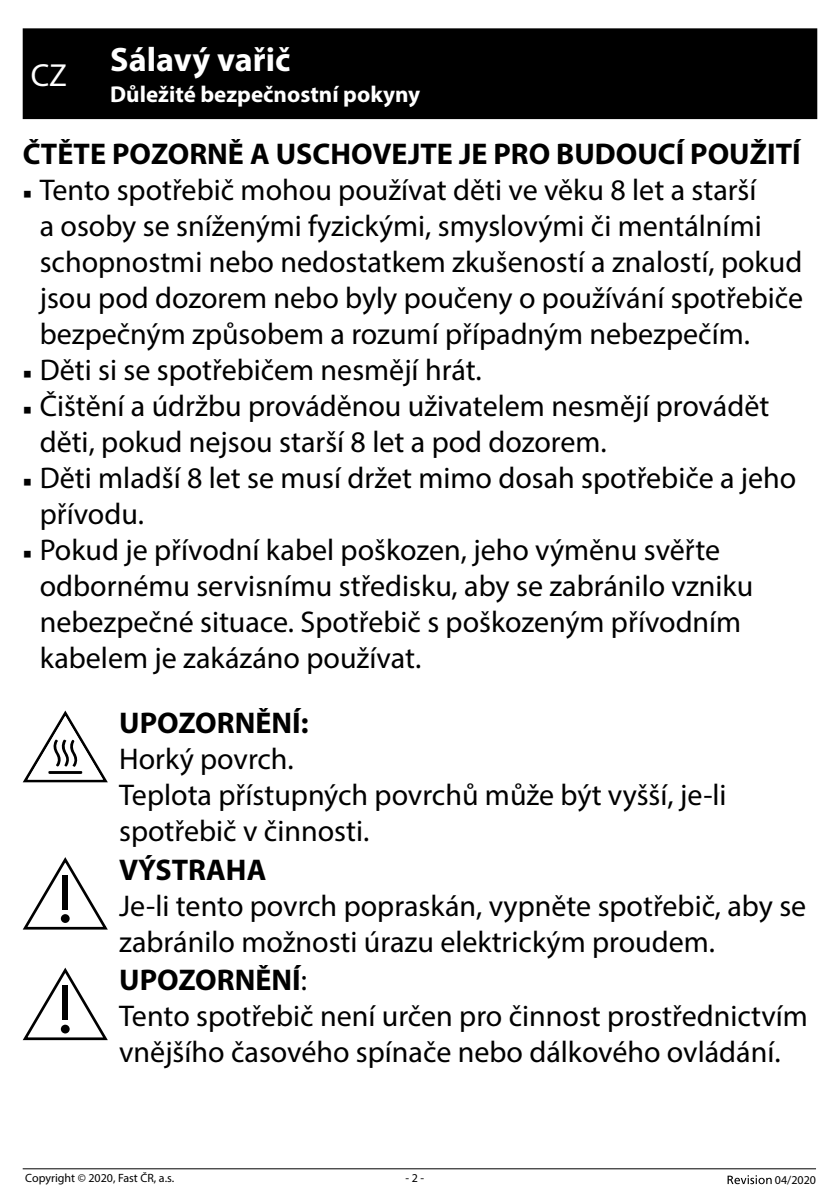
<style>
.page{position:relative;width:840px;height:1191px;background:#fff}
.page>*{position:absolute;margin:0;border:0;box-sizing:border-box;transform-origin:0 0}
.t1{font:700 34px "Myriad Pro";color:#fff}
.t2{font:32px "Myriad Pro";color:#fff}
.t3{font:30px/36px "Myriad Pro";color:#000}
.t4{font:700 30px "Myriad Pro";color:#000}
.t5{font:700 23px "Myriad Pro";color:#fff}
.t6{font:12px "Myriad Pro";color:#000}
.s1{font-family:"Minion Pro";font-size:23px}
.s2{font-weight:700}
</style>
<div class="page">
<svg style="left:727px;top:1175px;width:44px;height:9px"></svg>
<hr style="left:23px;top:1168px;width:792px;height:1px;background:#000">
<div style="left:23px;top:28px;width:793px;height:91px;background:#000"></div>
<svg style="left:23px;top:710px;width:85px;height:72px"></svg>
<svg style="left:23px;top:857px;width:85px;height:72px"></svg>
<div style="left:62px;top:874px;width:6px;height:35px;background:#000"></div>
<div style="left:61px;top:914px;width:9px;height:9px;background:#000;border-radius:50%"></div>
<svg style="left:23px;top:967px;width:85px;height:73px"></svg>
<div style="left:62px;top:985px;width:6px;height:35px;background:#000"></div>
<div style="left:61px;top:1024px;width:9px;height:9px;background:#000;border-radius:50%"></div>
<p class="t1" style="left:110px;top:37px;width:182px">Sálavý vařič</p>
<p class="t5" style="left:110px;top:79px;width:311px">Důležité bezpečnostní pokyny</p>
<p class="t4" style="left:23px;top:134px;width:779px">ČTĚTE POZORNĚ A USCHOVEJTE JE PRO BUDOUCÍ POUŽITÍ</p>
<p class="t3" style="left:40px;top:171px;width:764px;text-indent:-17px"><span class="s1">■</span> Tento spotřebič mohou používat děti ve věku 8 let a starší<br>a osoby se sníženými fyzickými, smyslovými či mentálními schopnostmi nebo nedostatkem zkušeností a znalostí, pokud jsou pod dozorem nebo byly poučeny o používání spotřebiče bezpečným způsobem a rozumí případným nebezpečím.</p>
<p class="t3" style="left:23px;top:351px;width:460px"><span class="s1">■</span> Děti si se spotřebičem nesmějí hrát.</p>
<p class="t3" style="left:40px;top:387px;width:730px;text-indent:-17px"><span class="s1">■</span> Čištění a údržbu prováděnou uživatelem nesmějí provádět děti, pokud nejsou starší 8 let a pod dozorem.</p>
<p class="t3" style="left:40px;top:459px;width:757px;text-indent:-17px"><span class="s1">■</span> Děti mladší 8 let se musí držet mimo dosah spotřebiče a jeho přívodu.</p>
<p class="t3" style="left:40px;top:531px;width:714px;text-indent:-17px"><span class="s1">■</span> Pokud je přívodní kabel poškozen, jeho výměnu svěřte odbornému servisnímu středisku, aby se zabránilo vzniku nebezpečné situace. Spotřebič s poškozeným přívodním kabelem je zakázáno používat.</p>
<p class="t4" style="left:119px;top:703px;width:191px">UPOZORNĚNÍ:</p>
<p class="t3" style="left:119px;top:740px;width:608px">Horký povrch.<br>Teplota přístupných povrchů může být vyšší, je-li spotřebič v činnosti.</p>
<p class="t4" style="left:119px;top:850px;width:149px">VÝSTRAHA</p>
<p class="t3" style="left:119px;top:886px;width:690px;line-height:36.6px">Je-li tento povrch popraskán, vypněte spotřebič, aby se zabránilo možnosti úrazu elektrickým proudem.<br><span class="s2">UPOZORNĚNÍ</span>:<br>Tento spotřebič není určen pro činnost prostřednictvím vnějšího časového spínače nebo dálkového ovládání.</p>
<p class="t2" style="left:31px;top:55px;width:38px">CZ</p>
<p class="t6" style="left:25px;top:1170px;width:150px">Copyright © 2020, Fast ČR, a.s.</p>
<p class="t6" style="left:405px;top:1170px;width:20px">- 2 -</p>
<p class="t6" style="left:774px;top:1172px;width:43px">04/2020</p>
</div>
